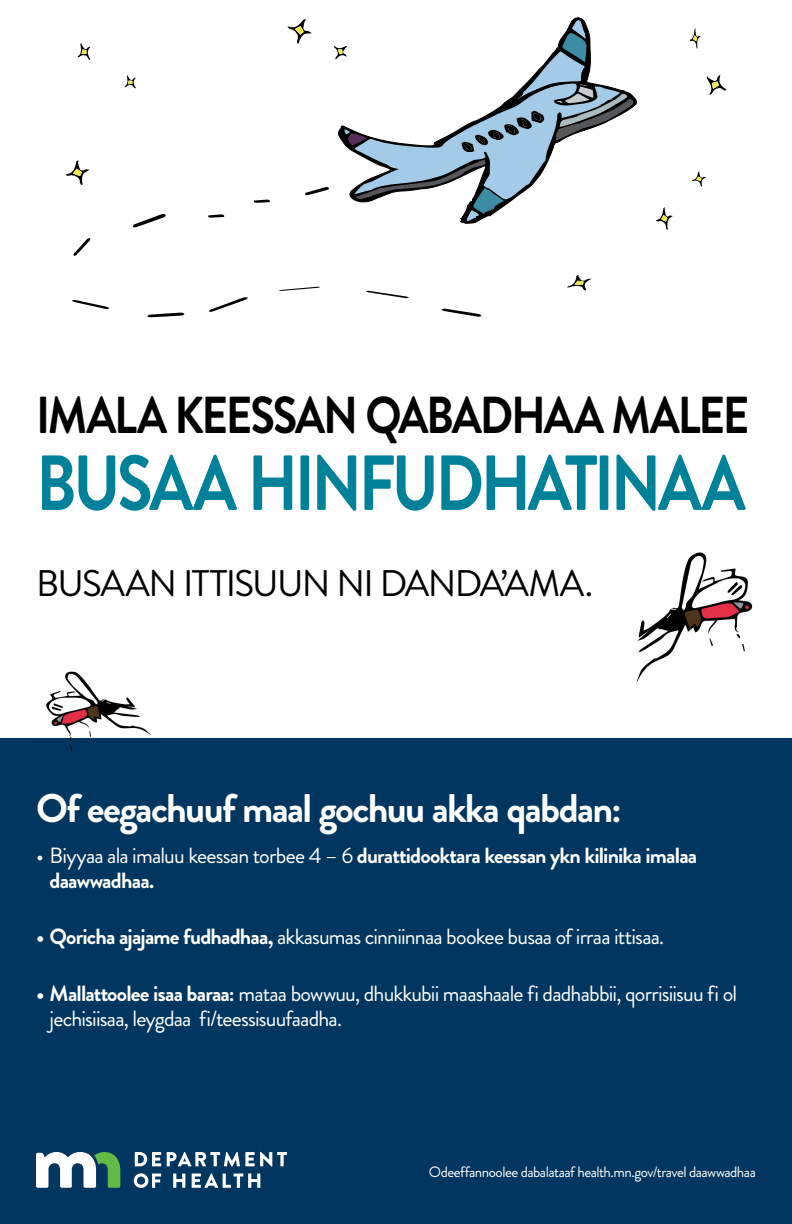
<style>
.page{position:relative;width:792px;height:1224px;background:#fff}
.page>*{position:absolute;margin:0;border:0;box-sizing:border-box;transform-origin:0 0}
.t1{font:700 77.9px "Brandon Grotesque";letter-spacing:-.055em;color:#00819a;scale:.85 1}
.t2{font:700 51.9px "Brandon Grotesque";letter-spacing:-.045em;color:#000;scale:.87 1}
.t3{font:700 40px "Brandon Grotesque";letter-spacing:-.045em;color:#fff}
.Subtitle{font:37px "Brandon Grotesque";letter-spacing:-.045em;color:#000}
.t4{font:22px/25px "Brandon Grotesque";letter-spacing:-.035em;color:#fff}
.t5{font:700 22px/25px "Brandon Grotesque";letter-spacing:-.04em;color:#fff}
.t6{font:15px "Brandon Grotesque";letter-spacing:-.035em;color:#fff}
.s1{font-weight:400}
.s2{font-weight:700}
</style>
<div class="page">
<div style="left:0;top:739px;width:792px;height:485px;background:#003660"></div>
<svg style="left:36px;top:1152px;width:84px;height:36px"></svg>
<svg style="left:135px;top:1152px;width:26px;height:14px"></svg>
<svg style="left:167px;top:1152px;width:120px;height:15px"></svg>
<svg style="left:134px;top:1173px;width:27px;height:15px"></svg>
<svg style="left:173px;top:1174px;width:12px;height:14px"></svg>
<svg style="left:192px;top:1173px;width:68px;height:15px"></svg>
<img style="left:636px;top:552px;width:117px;height:130px">
<img style="left:36px;top:671px;width:125px;height:80px">
<svg style="left:656px;top:207px;width:17px;height:23px"></svg>
<svg style="left:690px;top:29px;width:11px;height:20px"></svg>
<svg style="left:567px;top:275px;width:25px;height:15px"></svg>
<svg style="left:692px;top:172px;width:14px;height:15px"></svg>
<svg style="left:707px;top:75px;width:19px;height:20px"></svg>
<svg style="left:147px;top:313px;width:38px;height:4px"></svg>
<svg style="left:72px;top:300px;width:37px;height:9px"></svg>
<svg style="left:209px;top:297px;width:39px;height:15px"></svg>
<svg style="left:254px;top:200px;width:16px;height:3px"></svg>
<svg style="left:441px;top:309px;width:40px;height:8px"></svg>
<svg style="left:366px;top:291px;width:43px;height:7px"></svg>
<svg style="left:278px;top:287px;width:42px;height:4px"></svg>
<svg style="left:66px;top:160px;width:24px;height:25px"></svg>
<svg style="left:133px;top:214px;width:33px;height:14px"></svg>
<svg style="left:78px;top:43px;width:12px;height:17px"></svg>
<svg style="left:124px;top:75px;width:12px;height:13px"></svg>
<svg style="left:288px;top:19px;width:346px;height:203px"></svg>
<svg style="left:73px;top:238px;width:17px;height:18px"></svg>
<svg style="left:208px;top:214px;width:16px;height:4px"></svg>
<h1 class="t2" style="left:36px;top:379px;width:822px">IMALA KEESSAN QABADHAA MALEE</h1>
<h1 class="t1" style="left:36px;top:429px;width:836px">BUSAA HINFUDHATINAA</h1>
<p class="Subtitle" style="left:36px;top:558px;width:559px">BUSAAN ITTISUUN NI DANDA’AMA.</p>
<h2 class="t3" style="left:36px;top:780px;width:587px">Of eegachuuf maal gochuu akka qabdan:</h2>
<p class="t5" style="left:50px;top:843px;width:649px;text-indent:-14px"><span class="s1">• Biyyaa ala imaluu keessan torbee 4 – 6</span> durattidooktara keessan ykn kilinika imalaa daawwadhaa.</p>
<p class="t4" style="left:36px;top:924px;width:630px"><span class="s2">• Qoricha ajajame fudhadhaa,</span> akkasumas cinniinnaa bookee busaa of irraa ittisaa.</p>
<p class="t4" style="left:50px;top:981px;width:689px;text-indent:-14px"><span class="s2">• Mallattoolee isaa baraa:</span> mataa bowwuu, dhukkubii maashaale fi dadhabbii, qorrisiisuu fi ol jechisiisaa, leygdaa fi/teessisuufaadha.</p>
<p class="t6" style="left:429px;top:1162px;width:329px">Odeeffannoolee dabalataaf health.mn.gov/travel daawwadhaa</p>
</div>
